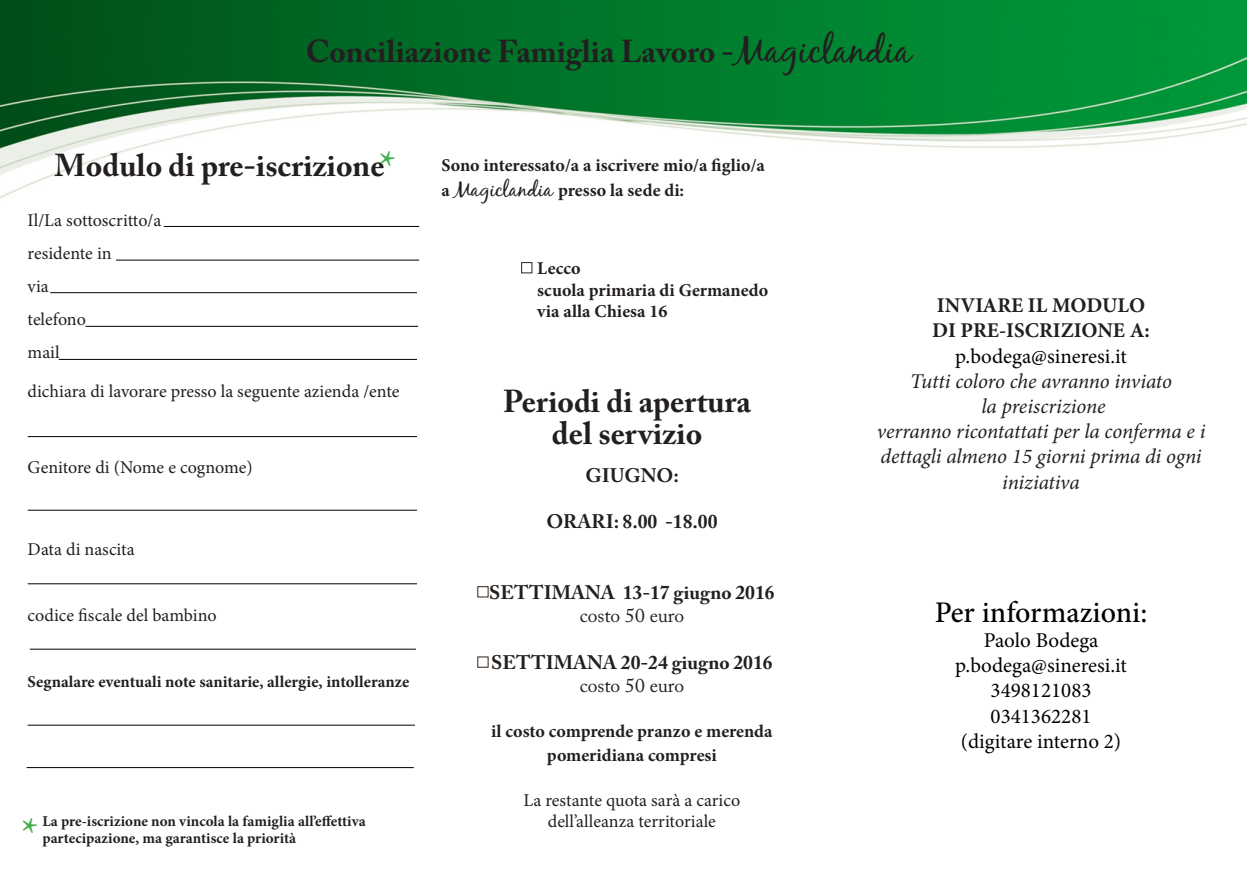
<style>
.page{position:relative;width:1251px;height:893px;background:#fff}
.page>*{position:absolute;margin:0;border:0;box-sizing:border-box;transform-origin:0 0}
.t1{font:43.5px "Minion Pro";color:#40ae49}
.t2{font:700 31.5px "Adobe Caslon Pro";color:#231f20}
.t3{font:500 30px "Minion Pro";color:#000}
.t4{font:italic 21px "Minion Pro";letter-spacing:-.005em;color:#231f20}
.t5{font:21px "Minion Pro";color:#000}
.t6{font:700 21px "Minion Pro";color:#231f20}
.t7{font:700 19.5px "Adobe Caslon Pro";color:#231f20}
.t8{font:19.5px "Adobe Caslon Pro";color:#231f20}
.t9{font:18px "Minion Pro";color:#231f20}
.t10{font:700 18px "Minion Pro";color:#231f20}
.t11{font:700 16.5px "Minion Pro";color:#231f20}
.t12{font:700 15px/16.5px "Minion Pro";color:#231f20}
.s1{font-family:"Black Jack";font-weight:400;font-size:37.5px}
.s2{font-family:"Black Jack";font-weight:400;font-size:21px}
</style>
<div class="page">
<img style="left:0;top:0;width:1246px;height:769px">
<hr style="left:164px;top:226px;width:255px;height:1px;background:#000">
<hr style="left:28px;top:510px;width:389px;height:1px;background:#000">
<hr style="left:30px;top:649px;width:386px;height:1px;background:#000">
<hr style="left:28px;top:725px;width:387px;height:1px;background:#000">
<hr style="left:27px;top:767px;width:387px;height:1px;background:#000">
<hr style="left:28px;top:583px;width:389px;height:1px;background:#000">
<hr style="left:28px;top:436px;width:389px;height:1px;background:#000">
<hr style="left:85px;top:326px;width:333px;height:1px;background:#000">
<hr style="left:59px;top:359px;width:358px;height:1px;background:#000">
<hr style="left:116px;top:260px;width:303px;height:1px;background:#000">
<hr style="left:50px;top:292px;width:367px;height:1px;background:#000">
<div style="left:521px;top:262px;width:11px;height:11px;border:1px solid #3a2111"></div>
<div style="left:477px;top:586px;width:11px;height:11px;border:1px solid #3a2111"></div>
<div style="left:477px;top:657px;width:11px;height:11px;border:1px solid #3a2111"></div>
<p class="t2" style="left:305px;top:33px;width:607px">Conciliazione Famiglia Lavoro -<span class="s1">Magiclandia</span></p>
<p class="t1" style="left:378px;top:137px;width:19px">*</p>
<p class="t2" style="left:55px;top:147px;width:331px">Modulo di pre-iscrizione</p>
<p class="t9" style="left:28px;top:209px;width:135px">Il/La sottoscritto/a</p>
<p class="t9" style="left:28px;top:242px;width:85px">residente in</p>
<p class="t9" style="left:28px;top:275px;width:23px">via</p>
<p class="t9" style="left:28px;top:308px;width:60px">telefono</p>
<p class="t9" style="left:28px;top:341px;width:33px">mail</p>
<p class="t9" style="left:28px;top:379px;width:373px">dichiara di lavorare presso la seguente azienda /ente</p>
<p class="t9" style="left:28px;top:455px;width:226px">Genitore di (Nome e cognome)</p>
<p class="t9" style="left:28px;top:537px;width:109px">Data di nascita</p>
<p class="t9" style="left:28px;top:603px;width:190px">codice fiscale del bambino</p>
<p class="t11" style="left:28px;top:670px;width:383px">Segnalare eventuali note sanitarie, allergie, intolleranze</p>
<p class="t1" style="left:21px;top:804px;width:19px">*</p>
<p class="t12" style="left:42px;top:813px;width:325px">La pre-iscrizione non vincola la famiglia all’effettiva partecipazione, ma garantisce la priorità</p>
<p class="t10" style="left:441px;top:153px;width:325px">Sono interessato/a a iscrivere mio/a figlio/a</p>
<p class="t10" style="left:441px;top:178px;width:244px">a <span class="s2">Magiclandia</span> presso la sede di:</p>
<p class="t10" style="left:537px;top:256px;width:45px">Lecco</p>
<p class="t10" style="left:537px;top:277px;width:232px">scuola primaria di Germanedo</p>
<p class="t10" style="left:537px;top:299px;width:132px">via alla Chiesa 16</p>
<p class="t2" style="left:503px;top:383px;width:249px">Periodi di apertura</p>
<p class="t2" style="left:552px;top:414px;width:152px">del servizio</p>
<p class="t7" style="left:585px;top:463px;width:95px">GIUGNO:</p>
<p class="t7" style="left:546px;top:510px;width:172px">ORARI: 8.00 -18.00</p>
<p class="t7" style="left:489px;top:580px;width:287px">SETTIMANA 13-17 giugno 2016</p>
<p class="t8" style="left:579px;top:604px;width:106px">costo 50 euro</p>
<p class="t7" style="left:491px;top:651px;width:283px">SETTIMANA 20-24 giugno 2016</p>
<p class="t8" style="left:579px;top:674px;width:106px">costo 50 euro</p>
<p class="t10" style="left:491px;top:719px;width:283px">il costo comprende pranzo e merenda</p>
<p class="t10" style="left:547px;top:742px;width:171px">pomeridiana compresi</p>
<p class="t9" style="left:523px;top:788px;width:218px">La restante quota sarà a carico</p>
<p class="t9" style="left:547px;top:809px;width:169px">dell’alleanza territoriale</p>
<p class="t6" style="left:936px;top:291px;width:210px">INVIARE IL MODULO</p>
<p class="t6" style="left:932px;top:316px;width:219px">DI PRE-ISCRIZIONE A:</p>
<p class="t5" style="left:954px;top:342px;width:173px">p.bodega@sineresi.it</p>
<p class="t4" style="left:909px;top:367px;width:263px">Tutti coloro che avranno inviato</p>
<p class="t4" style="left:981px;top:392px;width:126px">la preiscrizione</p>
<p class="t4" style="left:876px;top:417px;width:330px">verranno ricontattati per la conferma e i</p>
<p class="t4" style="left:880px;top:442px;width:322px">dettagli almeno 15 giorni prima di ogni</p>
<p class="t4" style="left:1002px;top:467px;width:79px">iniziativa</p>
<p class="t3" style="left:934px;top:592px;width:214px">Per informazioni:</p>
<p class="t5" style="left:983px;top:626px;width:116px">Paolo Bodega</p>
<p class="t5" style="left:954px;top:651px;width:173px">p.bodega@sineresi.it</p>
<p class="t5" style="left:990px;top:677px;width:102px">3498121083</p>
<p class="t5" style="left:990px;top:702px;width:102px">0341362281</p>
<p class="t5" style="left:960px;top:727px;width:162px">(digitare interno 2)</p>
</div>
